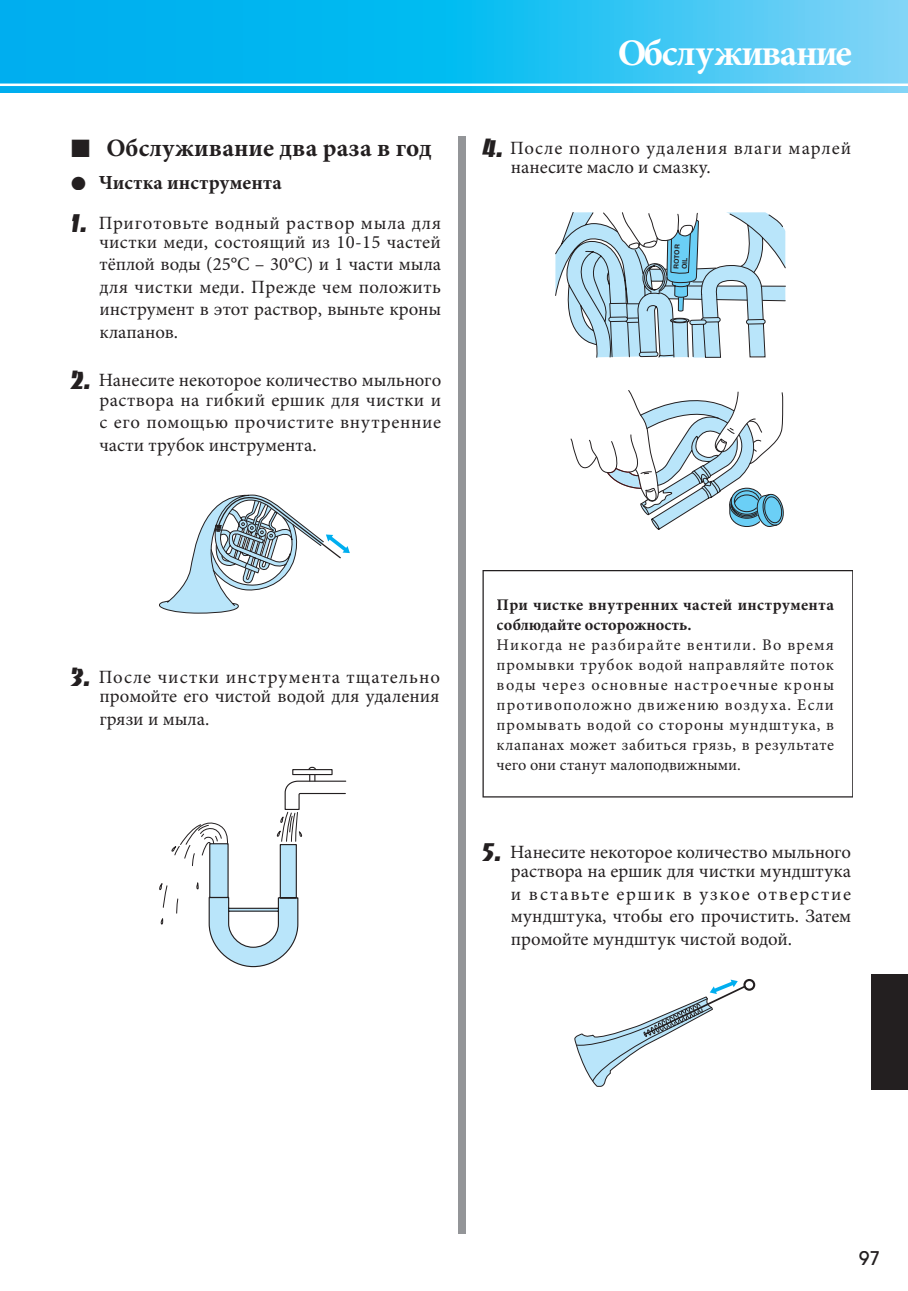
<style>
.page{position:relative;width:908px;height:1291px;background:#fff}
.page>*{position:absolute;margin:0;border:0;box-sizing:border-box;transform-origin:0 0}
.t1{font:700 37.5px "Minion Pro";letter-spacing:-.04em;color:#fff}
.t2{font:700 25px "Minion Pro";letter-spacing:.01em;color:#231f20}
.t3{font:700 20px "Minion Pro";letter-spacing:.005em;color:#231f20}
.t4{font:18.75px/22.5px "Minion Pro";letter-spacing:.01em;color:#231f20;text-align:justify}
.t5{font:18.75px/19.5px "Minion Pro";letter-spacing:.03em;color:#231f20;text-align:right}
.t6{font:18.75px/19.5px "Minion Pro";letter-spacing:.05em;color:#231f20}
.t7{font:500 18.75px "Avant Garde";color:#231f20}
.t8{font:16.25px/20px "Minion Pro";letter-spacing:.015em;color:#231f20;text-align:justify}
.t9{font:700 16.25px/20px "Minion Pro";letter-spacing:.02em;color:#231f20}
.t10{font:700 6.75px/8.2px "Helvetica";color:#231f20}
.s1{font-family:"Banco";font-size:25px}
</style>
<div class="page">
<div style="left:870px;top:973px;width:37px;height:116px;background:#231f20"></div>
<div style="left:458px;top:136px;width:7px;height:1097px;background:#939598"></div>
<svg style="left:0;top:0;width:907px;height:92px;background:#21bef1"></svg>
<hr style="left:0;top:83px;width:907px;height:3px;background:#fff">
<svg style="left:482px;top:570px;width:371px;height:227px"></svg>
<svg style="left:159px;top:766px;width:187px;height:201px"></svg>
<svg style="left:159px;top:495px;width:191px;height:118px"></svg>
<svg style="left:570px;top:390px;width:213px;height:139px"></svg>
<svg style="left:555px;top:212px;width:230px;height:145px"></svg>
<div style="left:743px;top:978px;width:12px;height:12px;border:2px solid #231f20;border-radius:50%"></div>
<svg style="left:574px;top:979px;width:172px;height:107px"></svg>
<h2 class="t2" style="left:71px;top:133px;width:362px">■ Обслуживание два раза в год</h2>
<p class="t3" style="left:71px;top:170px;width:212px">● Чистка инструмента</p>
<p class="t5" style="left:71px;top:213px;width:371px"><span class="s1">1.</span> Приготовьте водный раствор мыла для чистки меди, состоящий из 10-15 частей</p>
<p class="t4" style="left:99px;top:254px;width:343px">тёплой воды (25°С – 30°С) и 1 части мыла для чистки меди. Прежде чем положить инструмент в этот раствор, выньте кроны клапанов.</p>
<p class="t4" style="left:71px;top:371px;width:371px;line-height:19.5px;text-align:right"><span class="s1">2.</span> Нанесите некоторое количество мыльного раствора на гибкий ершик для чистки и</p>
<p class="t5" style="left:99px;top:411px;width:343px;line-height:22.5px;text-align:left">с его помощью прочистите внутренние части трубок инструмента.</p>
<h1 class="t1" style="left:617px;top:30px;width:235px">Обслуживание</h1>
<p class="t6" style="left:510px;top:138px;width:341px;text-indent:-28px"><span class="s1">4.</span> После полного удаления влаги марлей нанесите масло и смазку.</p>
<p class="t10" style="left:671px;top:268px;width:26px;rotate:-87deg">ROTOR<br>OIL</p>
<p class="t5" style="left:71px;top:667px;width:370px"><span class="s1">3.</span> После чистки инструмента тщательно промойте его чистой водой для удаления</p>
<p class="t4" style="left:99px;top:708px;width:111px">грязи и мыла.</p>
<p class="t9" style="left:496px;top:595px;width:338px">При чистке внутренних частей инструмента соблюдайте осторожность.</p>
<p class="t8" style="left:496px;top:635px;width:339px">Никогда не разбирайте вентили. Во время промывки трубок водой направляйте поток воды через основные настроечные кроны противоположно движению воздуха. Если промывать водой со стороны мундштука, в клапанах может забиться грязь, в результате чего они станут малоподвижными.</p>
<p class="t4" style="left:482px;top:842px;width:370px;line-height:19.5px;text-align:right"><span class="s1">5.</span> Нанесите некоторое количество мыльного раствора на ершик для чистки мундштука</p>
<p class="t4" style="left:510px;top:882px;width:342px">и вставьте ершик в узкое отверстие мундштука, чтобы его прочистить. Затем промойте мундштук чистой водой.</p>
<p class="t7" style="left:858px;top:1246px;width:22px">97</p>
</div>
